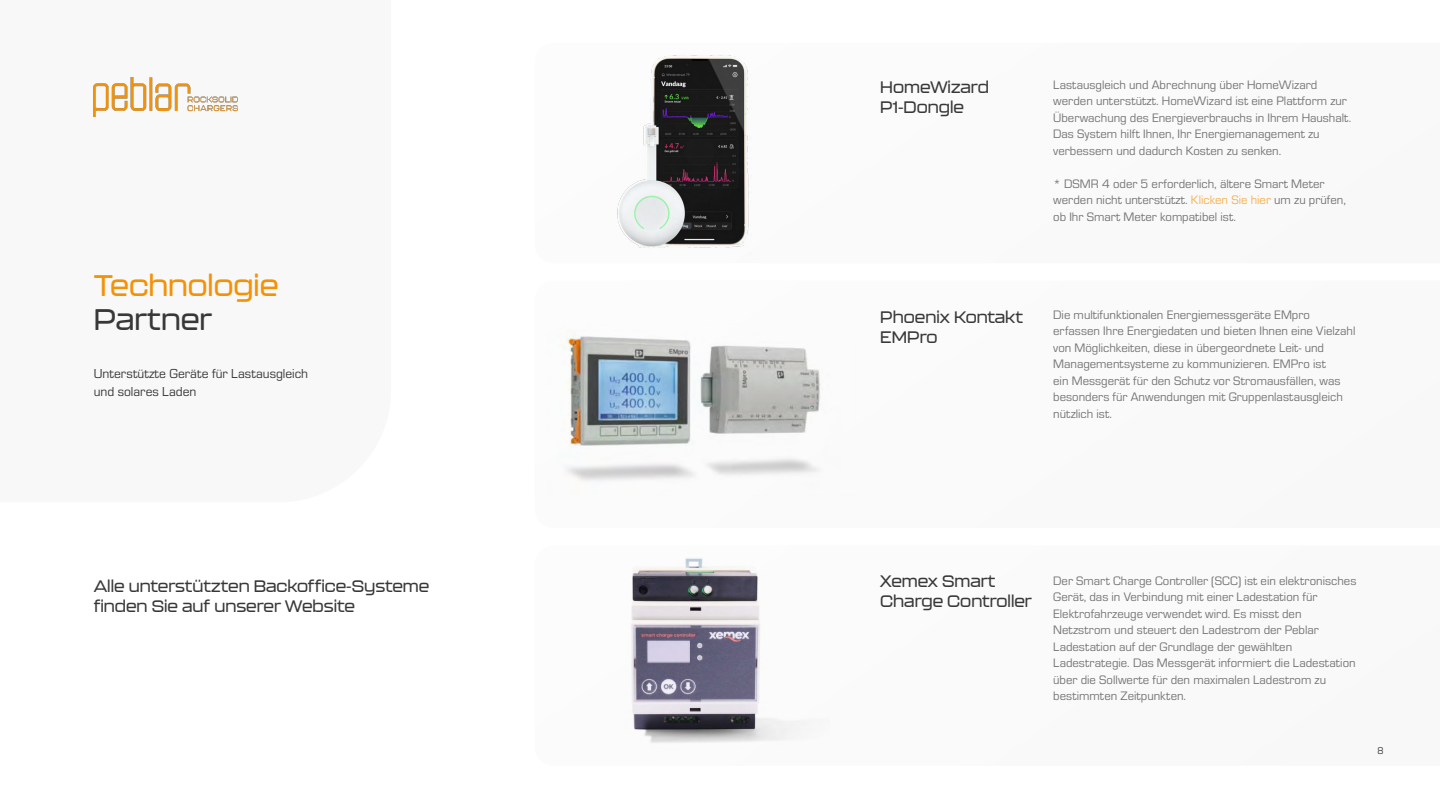
<style>
.page{position:relative;width:1440px;height:810px;background:#fff}
.page>*{position:absolute;margin:0;border:0;box-sizing:border-box;transform-origin:0 0}
.t1{font:500 29.55px "Kallisto";color:#f39207}
.t2{font:500 29.55px "Kallisto";color:#383838}
.t3{font:500 16.5px/20.7px "Kallisto";color:#383838}
.t4{font:13.5px/18px "Eurostile";color:#383838}
.t5{font:12.75px/16.5px "Eurostile";color:#383838}
.t6{font:10.05px "Eurostile";color:#383838}
.s1{color:#f39207}
</style>
<div class="page">
<img style="left:94px;top:78px;width:143px;height:38px">
<img style="left:631px;top:558px;width:176px;height:185px">
<img style="left:560px;top:332px;width:261px;height:150px">
<img style="left:617px;top:55px;width:132px;height:193px">
<h1 class="t1" style="left:94px;top:268px;width:186px">Technologie</h1>
<h1 class="t2" style="left:94px;top:302px;width:120px">Partner</h1>
<p class="t4" style="left:94px;top:363px;width:216px">Unterstützte Geräte für Lastausgleich und solares Laden</p>
<p class="t3" style="left:94px;top:575px;width:337px">Alle unterstützten Backoffice-Systeme finden Sie auf unserer Website</p>
<p class="t3" style="left:880px;top:76px;width:110px">HomeWizard<br>P1-Dongle</p>
<p class="t5" style="left:1053px;top:76px;width:299px">Lastausgleich und Abrechnung über HomeWizard werden unterstützt. HomeWizard ist eine Plattform zur Überwachung des Energieverbrauchs in Ihrem Haushalt.<br>Das System hilft Ihnen, Ihr Energiemanagement zu verbessern und dadurch Kosten zu senken.</p>
<p class="t5" style="left:1053px;top:175px;width:294px">* DSMR 4 oder 5 erforderlich, ältere Smart Meter werden nicht unterstützt. <span class="s1">Klicken Sie hier</span> um zu prüfen, ob Ihr Smart Meter kompatibel ist.</p>
<p class="t3" style="left:880px;top:306px;width:144px">Phoenix Kontakt<br>EMPro</p>
<p class="t5" style="left:1053px;top:305px;width:304px">Die multifunktionalen Energiemessgeräte EMpro erfassen Ihre Energiedaten und bieten Ihnen eine Vielzahl von Möglichkeiten, diese in übergeordnete Leit- und Managementsysteme zu kommunizieren. EMPro ist<br>ein Messgerät für den Schutz vor Stromausfällen, was besonders für Anwendungen mit Gruppenlastausgleich nützlich ist.</p>
<p class="t3" style="left:880px;top:570px;width:153px">Xemex Smart<br>Charge Controller</p>
<p class="t5" style="left:1053px;top:572px;width:305px">Der Smart Charge Controller (SCC) ist ein elektronisches Gerät, das in Verbindung mit einer Ladestation für Elektrofahrzeuge verwendet wird. Es misst den Netzstrom und steuert den Ladestrom der Peblar Ladestation auf der Grundlage der gewählten Ladestrategie. Das Messgerät informiert die Ladestation über die Sollwerte für den maximalen Ladestrom zu bestimmten Zeitpunkten.</p>
<p class="t6" style="left:1378px;top:744px;width:8px">8</p>
</div>
